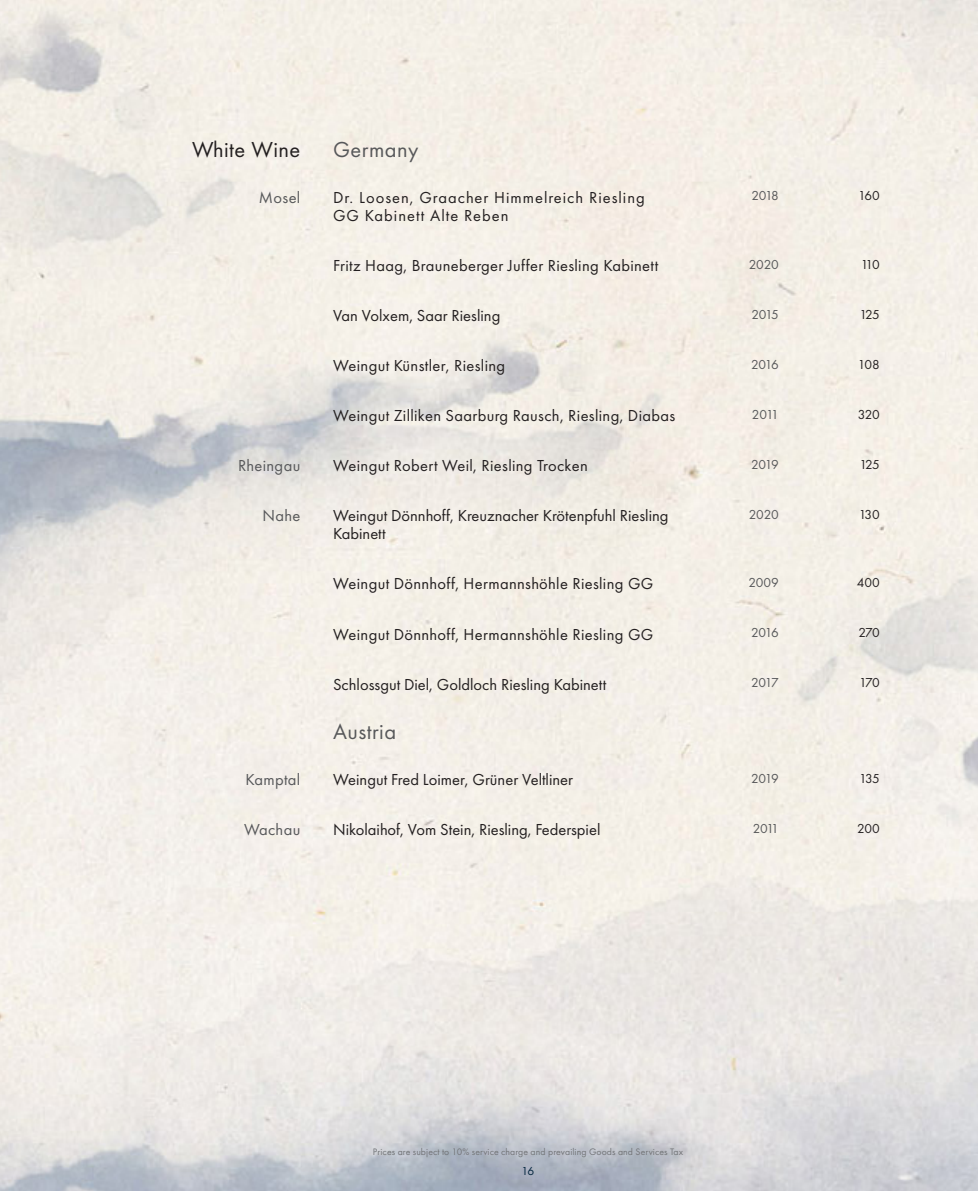
<style>
.page{position:relative;width:978px;height:1191px;background:#fff}
.page>*{position:absolute;margin:0;border:0;box-sizing:border-box;transform-origin:0 0}
.TITLE___ENGLISH{font:22.5px "Futura PT";letter-spacing:.02em;color:#57585a}
.TITLE___ENGLISH-2{font:22.5px "Futura PT";letter-spacing:.02em;color:#231f20}
.WINE_NAME{font:16.5px "Futura PT";letter-spacing:.02em;color:#231f20}
.WINE_NAME-2{font:16.5px/18.5px "Futura PT";color:#231f20}
.WINE_NAME-3{font:16.5px/18.1px "Futura PT";letter-spacing:.06em;color:#231f20}
.Grape_Name_ENG{font:16.5px "Futura PT";letter-spacing:.02em;color:#57585a}
.WINE_NAME-4{font:13.5px "Futura PT";letter-spacing:-.055em;color:#57585a}
.Price_Column{font:13.5px "Futura PT";letter-spacing:-.05em;color:#231f20}
.t1{font:12px "Futura PT";color:#03253e}
.t2{font:9.75px "Futura PT";letter-spacing:.01em;color:#727477}
</style>
<div class="page">
<p class="TITLE___ENGLISH-2" style="left:192px;top:136px;width:110px">White Wine</p>
<p class="TITLE___ENGLISH" style="left:333px;top:136px;width:87px">Germany</p>
<p class="Grape_Name_ENG" style="left:259px;top:187px;width:43px">Mosel</p>
<p class="WINE_NAME-3" style="left:333px;top:188px;width:313px">Dr. Loosen, Graacher Himmelreich Riesling<br>GG Kabinett Alte Reben</p>
<p class="WINE_NAME-4" style="left:751px;top:188px;width:29px">2018</p>
<p class="Price_Column" style="left:858px;top:188px;width:23px">160</p>
<p class="WINE_NAME" style="left:333px;top:255px;width:327px">Fritz Haag, Brauneberger Juffer Riesling Kabinett</p>
<p class="WINE_NAME-4" style="left:749px;top:256px;width:31px">2020</p>
<p class="Price_Column" style="left:861px;top:256px;width:21px">110</p>
<p class="WINE_NAME-2" style="left:333px;top:306px;width:169px">Van Volxem, Saar Riesling</p>
<p class="WINE_NAME-4" style="left:751px;top:306px;width:29px">2015</p>
<p class="Price_Column" style="left:859px;top:306px;width:22px">125</p>
<p class="WINE_NAME" style="left:333px;top:355px;width:174px">Weingut Künstler, Riesling</p>
<p class="WINE_NAME-4" style="left:751px;top:356px;width:29px">2016</p>
<p class="Price_Column" style="left:858px;top:356px;width:24px">108</p>
<p class="WINE_NAME" style="left:333px;top:405px;width:344px">Weingut Zilliken Saarburg Rausch, Riesling, Diabas</p>
<p class="WINE_NAME-4" style="left:752px;top:406px;width:28px">2011</p>
<p class="Price_Column" style="left:858px;top:406px;width:23px">320</p>
<p class="Grape_Name_ENG" style="left:238px;top:455px;width:64px">Rheingau</p>
<p class="WINE_NAME" style="left:333px;top:455px;width:256px">Weingut Robert Weil, Riesling Trocken</p>
<p class="WINE_NAME-4" style="left:751px;top:456px;width:29px">2019</p>
<p class="Price_Column" style="left:859px;top:456px;width:22px">125</p>
<p class="Grape_Name_ENG" style="left:263px;top:505px;width:39px">Nahe</p>
<p class="WINE_NAME-2" style="left:333px;top:506px;width:337px">Weingut Dönnhoff, Kreuznacher Krötenpfuhl Riesling<br>Kabinett</p>
<p class="WINE_NAME-4" style="left:749px;top:506px;width:31px">2020</p>
<p class="Price_Column" style="left:859px;top:506px;width:23px">130</p>
<p class="WINE_NAME" style="left:333px;top:574px;width:322px">Weingut Dönnhoff, Hermannshöhle Riesling GG</p>
<p class="WINE_NAME-4" style="left:748px;top:574px;width:32px">2009</p>
<p class="Price_Column" style="left:857px;top:574px;width:25px">400</p>
<p class="WINE_NAME" style="left:333px;top:624px;width:322px">Weingut Dönnhoff, Hermannshöhle Riesling GG</p>
<p class="WINE_NAME-4" style="left:751px;top:624px;width:29px">2016</p>
<p class="Price_Column" style="left:858px;top:624px;width:23px">270</p>
<p class="WINE_NAME-2" style="left:333px;top:674px;width:275px">Schlossgut Diel, Goldloch Riesling Kabinett</p>
<p class="WINE_NAME-4" style="left:751px;top:674px;width:29px">2017</p>
<p class="Price_Column" style="left:859px;top:674px;width:22px">170</p>
<p class="TITLE___ENGLISH" style="left:333px;top:718px;width:65px">Austria</p>
<p class="Grape_Name_ENG" style="left:245px;top:769px;width:56px">Kamptal</p>
<p class="WINE_NAME-2" style="left:333px;top:770px;width:241px">Weingut Fred Loimer, Grüner Veltliner</p>
<p class="WINE_NAME-4" style="left:751px;top:770px;width:29px">2019</p>
<p class="Price_Column" style="left:859px;top:770px;width:22px">135</p>
<p class="Grape_Name_ENG" style="left:244px;top:819px;width:58px">Wachau</p>
<p class="WINE_NAME-2" style="left:333px;top:820px;width:269px">Nikolaihof, Vom Stein, Riesling, Federspiel</p>
<p class="WINE_NAME-4" style="left:753px;top:820px;width:27px">2011</p>
<p class="Price_Column" style="left:857px;top:820px;width:24px">200</p>
<p class="t2" style="left:373px;top:1146px;width:312px">Prices are subject to 10% service charge and prevailing Goods and Services Tax</p>
<p class="t1" style="left:521px;top:1164px;width:14px">16</p>
</div>
